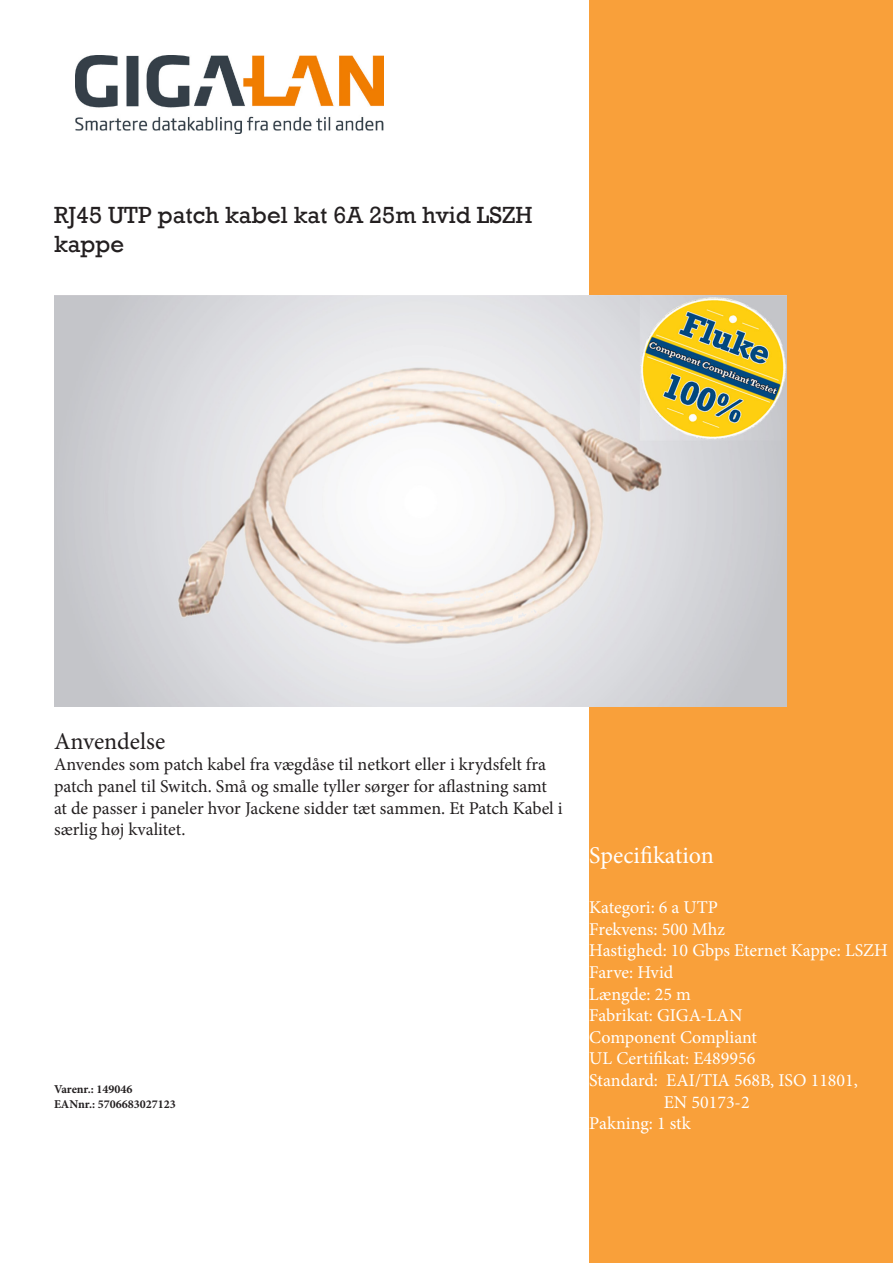
<style>
.page{position:relative;width:893px;height:1263px;background:#fff}
.page>*{position:absolute;margin:0;border:0;box-sizing:border-box;transform-origin:0 0}
.t1{font:24px/28.8px "Rockwell";color:#231f20}
.t2{font:24px "Minion Pro";color:#fff}
.t3{font:24px "Minion Pro";letter-spacing:-.005em;color:#231f20}
.t4{font:18px/21.6px "Minion Pro";color:#231f20}
.t5{font:18px/21.6px "Minion Pro";color:#fff}
.t6{font:700 12px "Minion Pro";color:#231f20}
</style>
<div class="page">
<img style="left:75px;top:55px;width:309px;height:78px">
<div style="left:589px;top:0;width:304px;height:1263px;background:#f9a03a"></div>
<img style="left:54px;top:296px;width:733px;height:411px">
<p class="t1" style="left:54px;top:201px;width:480px">RJ45 UTP patch kabel kat 6A 25m hvid LSZH kappe</p>
<p class="t3" style="left:54px;top:725px;width:113px">Anvendelse</p>
<p class="t4" style="left:54px;top:754px;width:510px">Anvendes som patch kabel fra vægdåse til netkort eller i krydsfelt fra patch panel til Switch. Små og smalle tyller sørger for aflastning samt at de passer i paneler hvor Jackene sidder tæt sammen. Et Patch Kabel i særlig høj kvalitet.</p>
<p class="t6" style="left:54px;top:1081px;width:80px">Varenr.: 149046</p>
<p class="t6" style="left:54px;top:1095px;width:123px">EANnr.: 5706683027123</p>
<p class="t2" style="left:589px;top:839px;width:126px">Specifikation</p>
<p class="t5" style="left:589px;top:897px;width:300px">Kategori: 6 a UTP<br>Frekvens: 500 Mhz<br>Hastighed: 10 Gbps Eternet Kappe: LSZH<br>Farve: Hvid<br>Længde: 25 m<br>Fabrikat: GIGA-LAN<br>Component Compliant<br>UL Certifikat: E489956<br>Standard: EAI/TIA 568B, ISO 11801,</p>
<p class="t5" style="left:589px;top:1091px;width:162px;text-indent:74px">EN 50173-2<br>Pakning: 1 stk</p>
</div>
